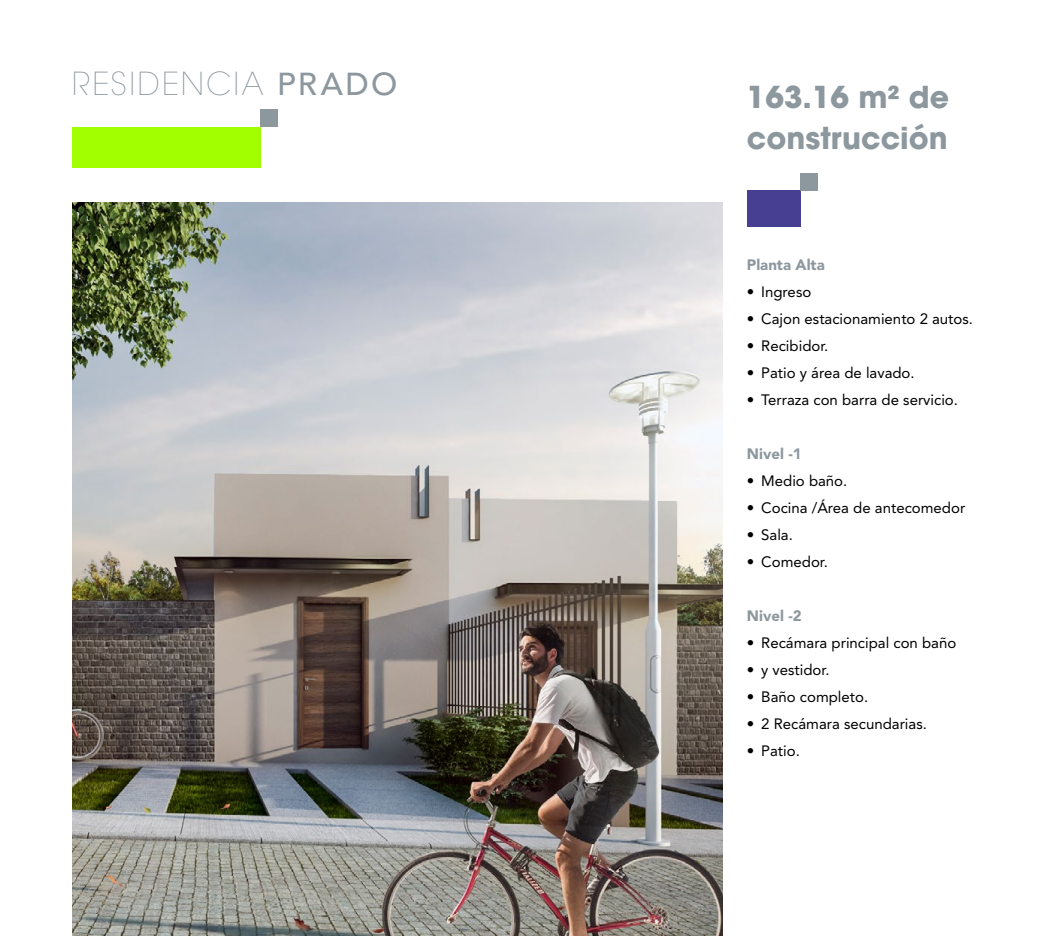
<style>
.page{position:relative;width:1063px;height:936px;background:#fff}
.page>*{position:absolute;margin:0;border:0;box-sizing:border-box;transform-origin:0 0}
.t1{font:200 31.5px "ITC Avant Garde Std";letter-spacing:.075em;color:#8c979e}
.t2{font:700 30px/40.5px "ITC Avant Garde Std";color:#8c979e}
.t3{font:15px "Avenir LT Std";color:#000}
.t4{font:900 15px "Avenir LT Std";color:#8c979e}
.s1{font-family:"Avenir LT Std";font-weight:500}
</style>
<div class="page">
<img style="left:72px;top:202px;width:651px;height:733px">
<div style="left:72px;top:127px;width:189px;height:40px;background:#a2ff00"></div>
<div style="left:261px;top:110px;width:17px;height:17px;background:#8c979e"></div>
<div style="left:747px;top:190px;width:53px;height:37px;background:#463f92"></div>
<div style="left:800px;top:173px;width:17px;height:17px;background:#8c979e"></div>
<h1 class="t1" style="left:72px;top:65px;width:327px">RESIDENCIA <span class="s1">PRADO</span></h1>
<h2 class="t2" style="left:747px;top:77px;width:204px">163.16 m2 de construcción</h2>
<p class="t4" style="left:747px;top:256px;width:79px">Planta Alta</p>
<p class="t3" style="left:747px;top:283px;width:66px">• Ingreso</p>
<p class="t3" style="left:747px;top:310px;width:228px">• Cajon estacionamiento 2 autos.</p>
<p class="t3" style="left:747px;top:337px;width:83px">• Recibidor.</p>
<p class="t3" style="left:747px;top:364px;width:169px">• Patio y área de lavado.</p>
<p class="t3" style="left:747px;top:391px;width:213px">• Terraza con barra de servicio.</p>
<p class="t4" style="left:747px;top:445px;width:56px">Nivel -1</p>
<p class="t3" style="left:747px;top:472px;width:102px">• Medio baño.</p>
<p class="t3" style="left:747px;top:499px;width:220px">• Cocina /Área de antecomedor</p>
<p class="t3" style="left:747px;top:526px;width:47px">• Sala.</p>
<p class="t3" style="left:747px;top:553px;width:83px">• Comedor.</p>
<p class="t4" style="left:747px;top:607px;width:56px">Nivel -2</p>
<p class="t3" style="left:747px;top:634px;width:211px">• Recámara principal con baño</p>
<p class="t3" style="left:747px;top:661px;width:84px">• y vestidor.</p>
<p class="t3" style="left:747px;top:688px;width:123px">• Baño completo.</p>
<p class="t3" style="left:747px;top:715px;width:181px">• 2 Recámara secundarias.</p>
<p class="t3" style="left:747px;top:742px;width:54px">• Patio.</p>
</div>
